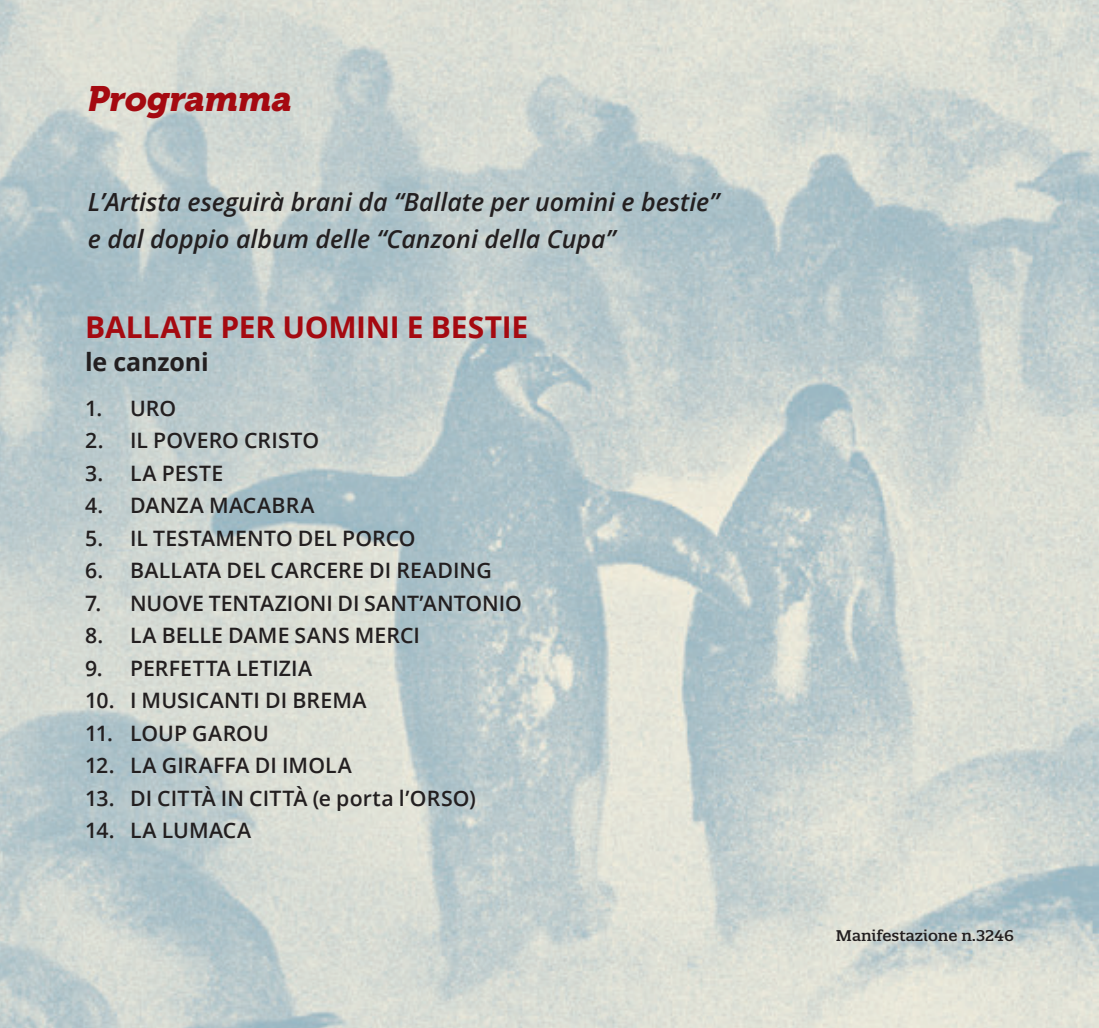
<style>
.page{position:relative;width:1099px;height:1028px;background:#fff}
.page>*{position:absolute;margin:0;border:0;box-sizing:border-box;transform-origin:0 0}
.t1{font:italic 35px "Museo 900";color:#a50a11}
.t2{font:700 30px "Open Sans";letter-spacing:-.01em;color:#a50a11}
.t3{font:italic 600 25px/37.5px "Open Sans";color:#231f20}
.t4{font:700 25px "Open Sans";letter-spacing:-.005em;color:#231f20}
.t5{font:600 21.25px "Open Sans";letter-spacing:.005em;color:#231f20}
.t6{font:500 15px "Quatro Slab";color:#231f20;scale:1.05 1}
</style>
<div class="page">
<img style="left:0;top:0;width:1098px;height:1028px">
<h1 class="t1" style="left:88px;top:79px;width:206px">Programma</h1>
<p class="t3" style="left:88px;top:182px;width:632px">L’Artista eseguirà brani da “Ballate per uomini e bestie” e dal doppio album delle “Canzoni della Cupa”</p>
<h2 class="t2" style="left:85px;top:306px;width:444px">BALLATE PER UOMINI E BESTIE</h2>
<p class="t4" style="left:85px;top:344px;width:125px">le canzoni</p>
<p class="t5" style="left:85px;top:393px;width:93px">1. URO</p>
<p class="t5" style="left:85px;top:426px;width:236px">2. IL POVERO CRISTO</p>
<p class="t5" style="left:85px;top:458px;width:140px">3. LA PESTE</p>
<p class="t5" style="left:85px;top:491px;width:231px">4. DANZA MACABRA</p>
<p class="t5" style="left:85px;top:523px;width:332px">5. IL TESTAMENTO DEL PORCO</p>
<p class="t5" style="left:85px;top:556px;width:408px">6. BALLATA DEL CARCERE DI READING</p>
<p class="t5" style="left:85px;top:588px;width:438px">7. NUOVE TENTAZIONI DI SANT’ANTONIO</p>
<p class="t5" style="left:85px;top:621px;width:336px">8. LA BELLE DAME SANS MERCI</p>
<p class="t5" style="left:85px;top:653px;width:228px">9. PERFETTA LETIZIA</p>
<p class="t5" style="left:85px;top:686px;width:283px">10. I MUSICANTI DI BREMA</p>
<p class="t5" style="left:85px;top:718px;width:185px">11. LOUP GAROU</p>
<p class="t5" style="left:85px;top:751px;width:268px">12. LA GIRAFFA DI IMOLA</p>
<p class="t5" style="left:85px;top:783px;width:392px">13. DI CITTÀ IN CITTÀ (e porta l’ORSO)</p>
<p class="t5" style="left:85px;top:816px;width:168px">14. LA LUMACA</p>
<p class="t6" style="left:835px;top:926px;width:171px">Manifestazione n.3246</p>
</div>
